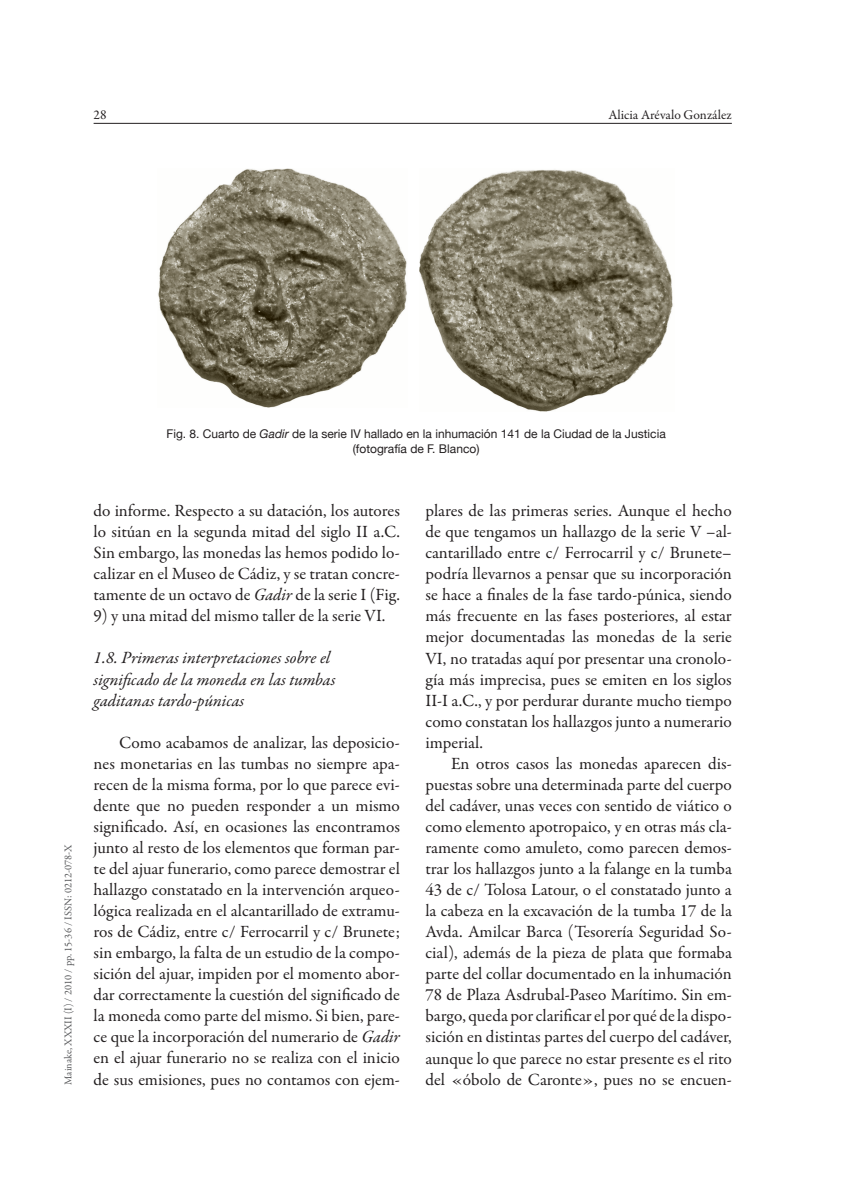
<style>
.page{position:relative;width:851px;height:1191px;background:#fff}
.page>*{position:absolute;margin:0;border:0;box-sizing:border-box;transform-origin:0 0}
.t1{font:17.25px/21px "Garamond Premr Pro";color:#231f20;text-align:justify}
.t2{font:italic 17.25px/21px "Garamond Premr Pro";color:#231f20}
.t3{font:13.5px "Garamond Premr Pro";color:#231f20}
.t4{font:12px/15px "Helvetica Neue";color:#231f20;text-align:center}
.t5{font:10.5px "Garamond Premr Pro";color:#57585a}
.s1{font-style:italic}
</style>
<div class="page">
<hr style="left:94px;top:123px;width:637px;height:1px;background:#231f20">
<img style="left:158px;top:168px;width:249px;height:240px">
<img style="left:419px;top:169px;width:254px;height:242px">
<p class="t3" style="left:94px;top:107px;width:15px">28</p>
<p class="t3" style="left:608px;top:107px;width:125px">Alicia Arévalo González</p>
<p class="t4" style="left:166px;top:426px;width:501px">Fig. 8. Cuarto de <span class="s1">Gadir</span> de la serie IV hallado en la inhumación 141 de la Ciudad de la Justicia (fotografía de F. Blanco)</p>
<p class="t5" style="left:62px;top:1084px;width:242px;rotate:-90deg">Mainake, XXXII (I) / 2010 / pp. 15-36 / ISSN: 0212-078-X</p>
<p class="t1" style="left:94px;top:500px;width:308px">do informe. Respecto a su datación, los autores lo sitúan en la segunda mitad del siglo II a.C.<br>Sin embargo, las monedas las hemos podido lo&shy;calizar en el Museo de Cádiz, y se tratan concre&shy;tamente de un octavo de <span class="s1">Gadir</span> de la serie I (Fig.</p>
<p class="t1" style="left:94px;top:606px;width:293px">9) y una mitad del mismo taller de la serie VI.</p>
<p class="t2" style="left:94px;top:648px;width:243px">1.8. Primeras interpretaciones sobre el significado de la moneda en las tumbas gaditanas tardo-púnicas</p>
<p class="t1" style="left:94px;top:732px;width:308px;text-indent:26px">Como acabamos de analizar, las deposicio&shy;nes monetarias en las tumbas no siempre apa&shy;recen de la misma forma, por lo que parece evi&shy;dente que no pueden responder a un mismo significado. Así, en ocasiones las encontramos junto al resto de los elementos que forman par&shy;te del ajuar funerario, como parece demostrar el hallazgo constatado en la intervención arqueo&shy;lógica realizada en el alcantarillado de extramu&shy;ros de Cádiz, entre c/ Ferrocarril y c/ Brunete; sin embargo, la falta de un estudio de la compo&shy;sición del ajuar, impiden por el momento abor&shy;dar correctamente la cuestión del significado de la moneda como parte del mismo. Si bien, pare&shy;ce que la incorporación del numerario de <span class="s1">Gadir </span>en el ajuar funerario no se realiza con el inicio de sus emisiones, pues no contamos con ejem-</p>
<p class="t1" style="left:425px;top:500px;width:308px">plares de las primeras series. Aunque el hecho de que tengamos un hallazgo de la serie V –al&shy;cantarillado entre c/ Ferrocarril y c/ Brunete– podría llevarnos a pensar que su incorporación se hace a finales de la fase tardo-púnica, siendo más frecuente en las fases posteriores, al estar mejor documentadas las monedas de la serie VI, no tratadas aquí por presentar una cronolo&shy;gía más imprecisa, pues se emiten en los siglos II-I a.C., y por perdurar durante mucho tiempo como constatan los hallazgos junto a numerario imperial.</p>
<p class="t1" style="left:425px;top:753px;width:308px;text-indent:26px">En otros casos las monedas aparecen dis&shy;puestas sobre una determinada parte del cuerpo del cadáver, unas veces con sentido de viático o como elemento apotropaico, y en otras más cla&shy;ramente como amuleto, como parecen demos&shy;trar los hallazgos junto a la falange en la tumba 43 de c/ Tolosa Latour, o el constatado junto a la cabeza en la excavación de la tumba 17 de la Avda. Amilcar Barca (Tesorería Seguridad So&shy;cial), además de la pieza de plata que formaba parte del collar documentado en la inhumación 78 de Plaza Asdrubal-Paseo Marítimo. Sin em&shy;bargo, queda por clarificar el por qué de la dispo&shy;sición en distintas partes del cuerpo del cadáver, aunque lo que parece no estar presente es el rito del «óbolo de Caronte», pues no se encuen-</p>
</div>
